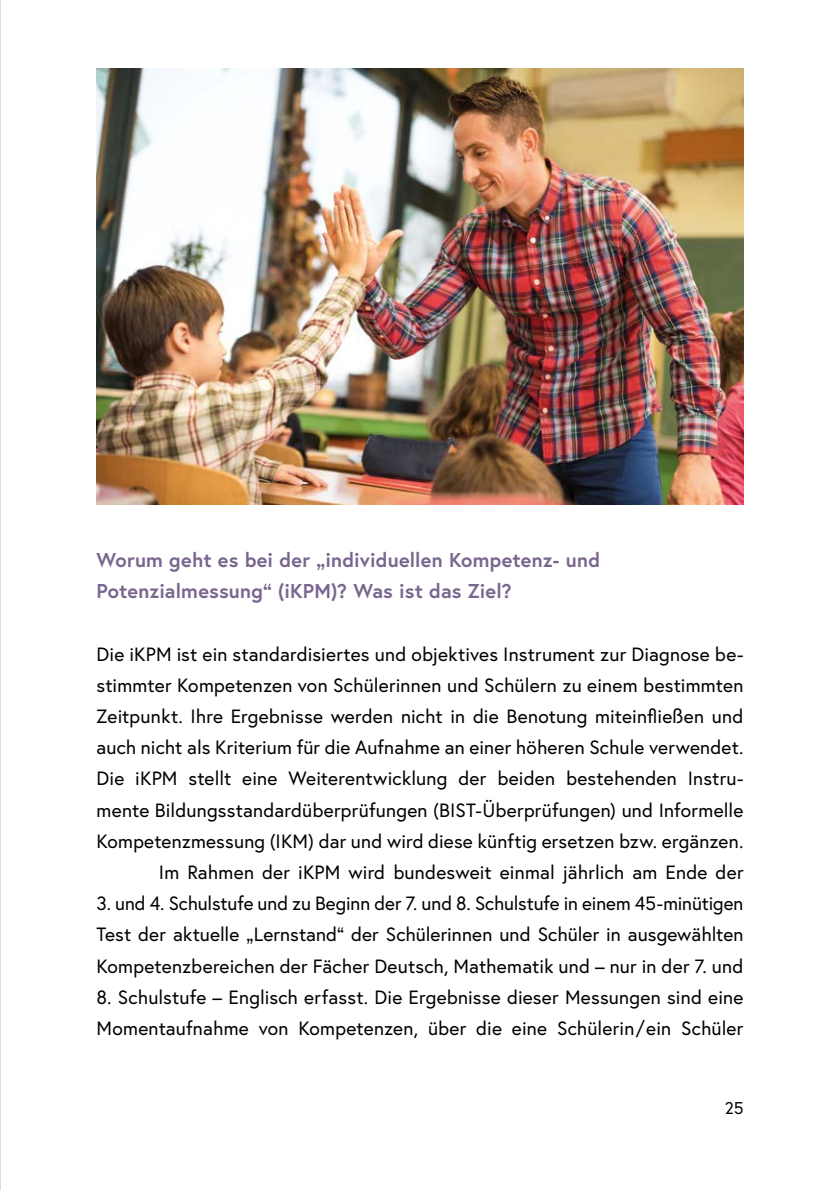
<style>
.page{position:relative;width:840px;height:1191px;background:#fff}
.page>*{position:absolute;margin:0;border:0;box-sizing:border-box;transform-origin:0 0}
.h2_sieht_wie_h4_aus_ohne_numm{font:700 20px/31.2px "Europa Austria";letter-spacing:.005em;color:#79668e}
.p_Erstzeileneinzug{font:19.2px/31.2px "Europa Austria";letter-spacing:.01em;color:#000;text-align:justify}
.t1{font:17px "Europa Austria";color:#000}
</style>
<div class="page">
<img style="left:96px;top:68px;width:647px;height:437px">
<h2 class="h2_sieht_wie_h4_aus_ohne_numm" style="left:96px;top:544px;width:505px">Worum geht es bei der „individuellen Kompetenz- und<br>Potenzialmessung“ (iKPM)? Was ist das Ziel?</h2>
<p class="p_Erstzeileneinzug" style="left:96px;top:638px;width:648px">Die iKPM ist ein standardisiertes und objektives Instrument zur Diagnose be&shy;stimmter Kompetenzen von Schülerinnen und Schülern zu einem bestimmten Zeitpunkt. Ihre Ergebnisse werden nicht in die Benotung miteinfließen und auch nicht als Kriterium für die Aufnahme an einer höheren Schule verwendet.<br>Die iKPM stellt eine Weiterentwicklung der beiden bestehenden Instru&shy;mente Bildungsstandardüberprüfungen (BIST-Überprüfungen) und Informelle Kompetenzmessung (IKM) dar und wird diese künftig ersetzen bzw. ergänzen.</p>
<p class="p_Erstzeileneinzug" style="left:159px;top:856px;width:585px">Im Rahmen der iKPM wird bundesweit einmal jährlich am Ende der</p>
<p class="p_Erstzeileneinzug" style="left:96px;top:887px;width:648px">3. und 4. Schulstufe und zu Beginn der 7. und 8. Schulstufe in einem 45-minütigen Test der aktuelle „Lernstand“ der Schülerinnen und Schüler in ausgewählten Kompetenzbereichen der Fächer Deutsch, Mathematik und – nur in der 7. und</p>
<p class="p_Erstzeileneinzug" style="left:96px;top:981px;width:648px">8. Schulstufe – Englisch erfasst. Die Ergebnisse dieser Messungen sind eine<br>Momentaufnahme von Kompetenzen, über die eine Schülerin/ein Schüler</p>
<p class="t1" style="left:724px;top:1096px;width:20px">25</p>
</div>
